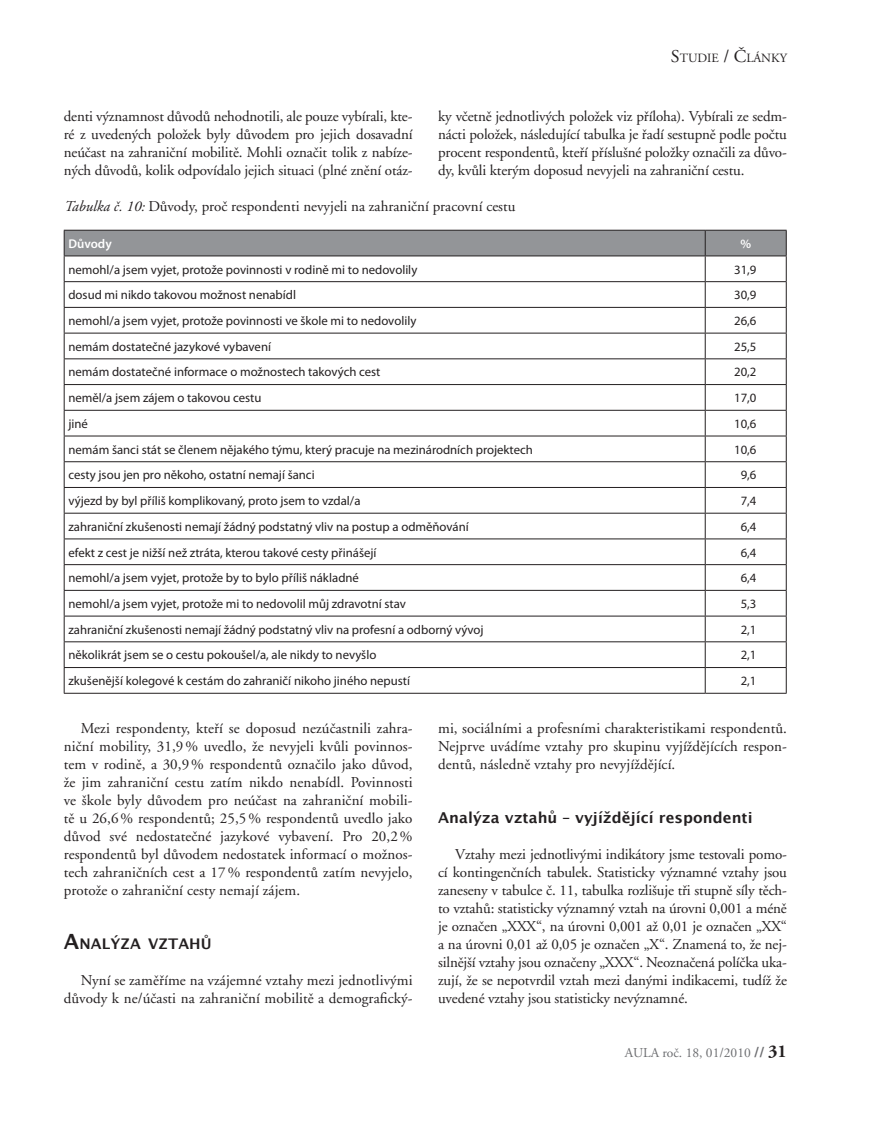
<style>
.page{position:relative;width:872px;height:1127px;background:#fff}
.page>*{position:absolute;margin:0;border:0;box-sizing:border-box;transform-origin:0 0}
.t1{font:15px/18px "Adobe Garamond CE";color:#231f20;text-align:justify}
.t2{font:700 15px "Lucida Grande";letter-spacing:.005em;color:#231f20}
.t3{font:700 14.7px "Lucida Grande";letter-spacing:.005em;color:#231f20}
.t4{font:13.5px "Adobe Garamond CE";color:#6c6d70}
.t5{font:12.75px "Myriad Pro";color:#231f20}
.t6{font:600 12.75px "Myriad Pro";color:#fff}
.t7{font:12.6px "Adobe Garamond CE";color:#231f20}
.s1{font-size:18px}
.s2{font-style:italic}
.s3{font-size:21px}
.s4{font-weight:700;font-size:15px}
.s5{font-weight:700;font-size:18px;color:#231f20}
</style>
<div class="page">
<svg style="left:64px;top:230px;width:723px;height:463px"></svg>
<hr style="left:64px;top:693px;width:641px;height:1px;background:#231f20">
<hr style="left:705px;top:693px;width:81px;height:1px;background:#231f20">
<p class="t7" style="left:671px;top:51px;width:117px"><span class="s1">S</span>TUDIE <span class="s1">/ Č</span>LÁNKY</p>
<p class="t1" style="left:64px;top:108px;width:350px">denti významnost důvodů nehodnotili, ale pouze vybírali, kte&shy;ré z uvedených položek byly důvodem pro jejich dosavadní neúčast na zahraniční mobilitě. Mohli označit tolik z nabíze&shy;ných důvodů, kolik odpovídalo jejich situaci (plné znění otáz-</p>
<p class="t1" style="left:438px;top:108px;width:350px">ky včetně jednotlivých položek viz příloha). Vybírali ze sedm&shy;nácti položek, následující tabulka je řadí sestupně podle počtu procent respondentů, kteří příslušné položky označili za důvo&shy;dy, kvůli kterým doposud nevyjeli na zahraniční cestu.</p>
<p class="t1" style="left:64px;top:198px;width:453px"><span class="s2">Tabulka č. 10:</span> Důvody, proč respondenti nevyjeli na zahraniční pracovní cestu</p>
<p class="t6" style="left:68px;top:236px;width:45px">Důvody</p>
<p class="t6" style="left:740px;top:236px;width:12px">%</p>
<p class="t5" style="left:68px;top:262px;width:350px">nemohl/a jsem vyjet, protože povinnosti v rodině mi to nedovolily</p>
<p class="t5" style="left:734px;top:262px;width:24px">31,9</p>
<p class="t5" style="left:68px;top:288px;width:229px">dosud mi nikdo takovou možnost nenabídl</p>
<p class="t5" style="left:734px;top:288px;width:24px">30,9</p>
<p class="t5" style="left:68px;top:314px;width:349px">nemohl/a jsem vyjet, protože povinnosti ve škole mi to nedovolily</p>
<p class="t5" style="left:734px;top:314px;width:24px">26,6</p>
<p class="t5" style="left:68px;top:339px;width:204px">nemám dostatečné jazykové vybavení</p>
<p class="t5" style="left:734px;top:339px;width:24px">25,5</p>
<p class="t5" style="left:68px;top:365px;width:313px">nemám dostatečné informace o možnostech takových cest</p>
<p class="t5" style="left:734px;top:365px;width:24px">20,2</p>
<p class="t5" style="left:68px;top:391px;width:195px">neměl/a jsem zájem o takovou cestu</p>
<p class="t5" style="left:734px;top:391px;width:24px">17,0</p>
<p class="t5" style="left:68px;top:417px;width:21px">jiné</p>
<p class="t5" style="left:734px;top:417px;width:24px">10,6</p>
<p class="t5" style="left:68px;top:442px;width:466px">nemám šanci stát se členem nějakého týmu, který pracuje na mezinárodních projektech</p>
<p class="t5" style="left:734px;top:442px;width:24px">10,6</p>
<p class="t5" style="left:68px;top:468px;width:248px">cesty jsou jen pro někoho, ostatní nemají šanci</p>
<p class="t5" style="left:740px;top:468px;width:17px">9,6</p>
<p class="t5" style="left:68px;top:494px;width:293px">výjezd by byl příliš komplikovaný, proto jsem to vzdal/a</p>
<p class="t5" style="left:740px;top:494px;width:17px">7,4</p>
<p class="t5" style="left:68px;top:519px;width:402px">zahraniční zkušenosti nemají žádný podstatný vliv na postup a odměňování</p>
<p class="t5" style="left:740px;top:519px;width:17px">6,4</p>
<p class="t5" style="left:68px;top:545px;width:309px">efekt z cest je nižší než ztráta, kterou takové cesty přinášejí</p>
<p class="t5" style="left:740px;top:545px;width:17px">6,4</p>
<p class="t5" style="left:68px;top:571px;width:292px">nemohl/a jsem vyjet, protože by to bylo příliš nákladné</p>
<p class="t5" style="left:740px;top:571px;width:17px">6,4</p>
<p class="t5" style="left:68px;top:597px;width:339px">nemohl/a jsem vyjet, protože mi to nedovolil můj zdravotní stav</p>
<p class="t5" style="left:740px;top:597px;width:17px">5,3</p>
<p class="t5" style="left:68px;top:622px;width:417px">zahraniční zkušenosti nemají žádný podstatný vliv na profesní a odborný vývoj</p>
<p class="t5" style="left:740px;top:622px;width:17px">2,1</p>
<p class="t5" style="left:68px;top:648px;width:309px">několikrát jsem se o cestu pokoušel/a, ale nikdy to nevyšlo</p>
<p class="t5" style="left:740px;top:648px;width:17px">2,1</p>
<p class="t5" style="left:68px;top:674px;width:343px">zkušenější kolegové k cestám do zahraničí nikoho jiného nepustí</p>
<p class="t5" style="left:740px;top:674px;width:17px">2,1</p>
<p class="t1" style="left:64px;top:720px;width:350px;text-indent:17px">Mezi respondenty, kteří se doposud nezúčastnili zahra&shy;niční mobility, 31,9% uvedlo, že nevyjeli kvůli povinnos&shy;tem v rodině, a 30,9% respondentů označilo jako důvod, že jim zahraniční cestu zatím nikdo nenabídl. Povinnosti ve škole byly důvodem pro neúčast na zahraniční mobili&shy;tě u 26,6% respondentů; 25,5% respondentů uvedlo jako důvod své nedostatečné jazykové vybavení. Pro 20,2% respondentů byl důvodem nedostatek informací o možnos&shy;tech zahraničních cest a 17% respondentů zatím nevyjelo, protože o zahraniční cesty nemají zájem.</p>
<p class="t3" style="left:64px;top:932px;width:149px"><span class="s3">A</span>NALÝZA VZTAHŮ</p>
<p class="t1" style="left:64px;top:972px;width:350px;text-align:right">Nyní se zaměříme na vzájemné vztahy mezi jednotlivými důvody k ne/účasti na zahraniční mobilitě a demografický-</p>
<p class="t1" style="left:438px;top:720px;width:350px">mi, sociálními a profesními charakteristikami respondentů.<br>Nejprve uvádíme vztahy pro skupinu vyjíždějících respon&shy;dentů, následně vztahy pro nevyjíždějící.</p>
<p class="t2" style="left:438px;top:806px;width:316px">Analýza vztahů – vyjíždějící respondenti</p>
<p class="t1" style="left:438px;top:846px;width:350px;text-indent:17px">Vztahy mezi jednotlivými indikátory jsme testovali pomo&shy;cí kontingenčních tabulek. Statisticky významné vztahy jsou zaneseny v tabulce č. 11, tabulka rozlišuje tři stupně síly těch&shy;to vztahů: statisticky významný vztah na úrovni 0,001 a méně je označen „XXX“, na úrovni 0,001 až 0,01 je označen „XX“ a na úrovni 0,01 až 0,05 je označen „X“. Znamená to, že nej&shy;silnější vztahy jsou označeny „XXX“. Neoznačená políčka uka&shy;zují, že se nepotvrdil vztah mezi danými indikacemi, tudíž že uvedené vztahy jsou statisticky nevýznamné.</p>
<p class="t4" style="left:625px;top:1045px;width:163px">Aula roč. 18, 01/2010 <span class="s4">//</span> <span class="s5">31</span></p>
</div>
